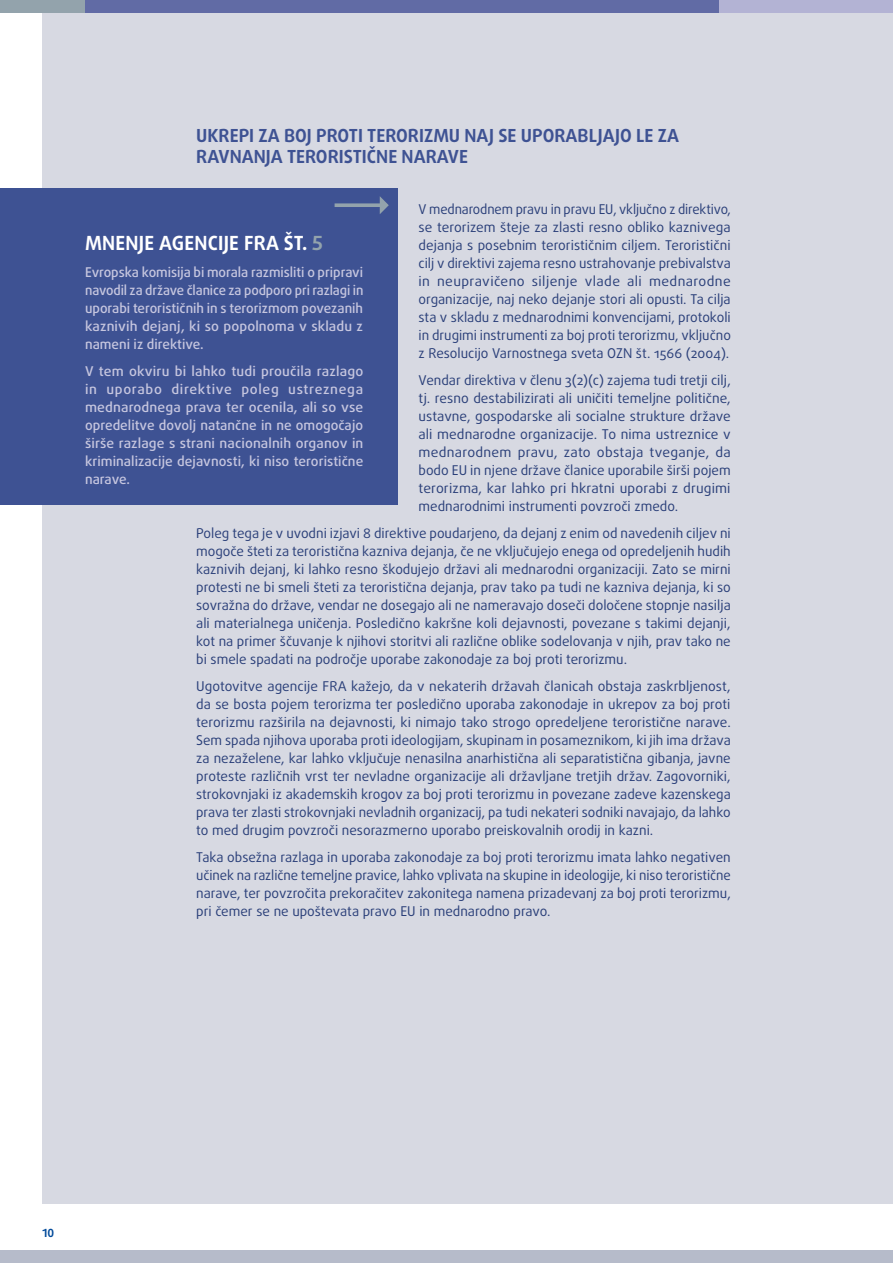
<style>
.page{position:relative;width:893px;height:1263px;background:#fff}
.page>*{position:absolute;margin:0;border:0;box-sizing:border-box;transform-origin:0 0}
.FRA_op_title{font:700 19.5px "Daxline Pro";letter-spacing:.01em;color:#fff}
.title_0_left{font:700 18px/21px "Daxline Pro";color:#3e5293}
.body_op_left{font:13.5px/18px "Daxline Pro";color:#2a3f79;text-align:justify}
.Opinions-text{font:500 13.5px/18px "Daxline Pro";letter-spacing:.005em;color:#c6c6df;text-align:justify}
.t1{font:700 11.25px "Daxline Pro";color:#004a9a}
.s1{color:#93a3ac}
</style>
<div class="page">
<div style="left:43px;top:0;width:850px;height:1204px;background:#d7d9e2"></div>
<div style="left:393px;top:0;width:500px;height:13px;background:#b3b3d4"></div>
<div style="left:0;top:1250px;width:893px;height:13px;background:#b6bbca"></div>
<div style="left:85px;top:0;width:634px;height:13px;background:#616ba5"></div>
<div style="left:0;top:0;width:85px;height:13px;background:#93a3ac"></div>
<div style="left:0;top:189px;width:397px;height:316px;background:#3e5293"></div>
<svg style="left:335px;top:196px;width:54px;height:18px"></svg>
<h2 class="title_0_left" style="left:196px;top:125px;width:484px">UKREPI ZA BOJ PROTI TERORIZMU NAJ SE UPORABLJAJO LE ZA<br>RAVNANJA TERORISTIČNE NARAVE</h2>
<p class="body_op_left" style="left:419px;top:200px;width:314px">V mednarodnem pravu in pravu EU, vključno z direktivo, se terorizem šteje za zlasti resno obliko kaznivega dejanja s posebnim terorističnim ciljem. Teroristični cilj v direktivi zajema resno ustrahovanje prebivalstva in neupravičeno siljenje vlade ali mednarodne organizacije, naj neko dejanje stori ali opusti. Ta cilja sta v skladu z mednarodnimi konvencijami, protokoli in drugimi instrumenti za boj proti terorizmu, vključno z Resolucijo Varnostnega sveta OZN št. 1566 (2004).</p>
<p class="body_op_left" style="left:419px;top:371px;width:314px">Vendar direktiva v členu 3(2)(c) zajema tudi tretji cilj, tj. resno destabilizirati ali uničiti temeljne politične, ustavne, gospodarske ali socialne strukture države ali mednarodne organizacije. To nima ustreznice v mednarodnem pravu, zato obstaja tveganje, da bodo EU in njene države članice uporabile širši pojem terorizma, kar lahko pri hkratni uporabi z drugimi mednarodnimi instrumenti povzroči zmedo.</p>
<p class="body_op_left" style="left:196px;top:524px;width:536px">Poleg tega je v uvodni izjavi 8 direktive poudarjeno, da dejanj z enim od navedenih ciljev ni mogoče šteti za teroristična kazniva dejanja, če ne vključujejo enega od opredeljenih hudih kaznivih dejanj, ki lahko resno škodujejo državi ali mednarodni organizaciji. Zato se mirni protesti ne bi smeli šteti za teroristična dejanja, prav tako pa tudi ne kazniva dejanja, ki so sovražna do države, vendar ne dosegajo ali ne nameravajo doseči določene stopnje nasilja ali materialnega uničenja. Posledično kakršne koli dejavnosti, povezane s takimi dejanji, kot na primer ščuvanje k njihovi storitvi ali različne oblike sodelovanja v njih, prav tako ne bi smele spadati na področje uporabe zakonodaje za boj proti terorizmu.</p>
<p class="body_op_left" style="left:196px;top:677px;width:536px">Ugotovitve agencije FRA kažejo, da v nekaterih državah članicah obstaja zaskrbljenost, da se bosta pojem terorizma ter posledično uporaba zakonodaje in ukrepov za boj proti terorizmu razširila na dejavnosti, ki nimajo tako strogo opredeljene teroristične narave.<br>Sem spada njihova uporaba proti ideologijam, skupinam in posameznikom, ki jih ima država za nezaželene, kar lahko vključuje nenasilna anarhistična ali separatistična gibanja, javne proteste različnih vrst ter nevladne organizacije ali državljane tretjih držav. Zagovorniki, strokovnjaki iz akademskih krogov za boj proti terorizmu in povezane zadeve kazenskega prava ter zlasti strokovnjaki nevladnih organizacij, pa tudi nekateri sodniki navajajo, da lahko to med drugim povzroči nesorazmerno uporabo preiskovalnih orodij in kazni.</p>
<p class="body_op_left" style="left:196px;top:848px;width:536px">Taka obsežna razlaga in uporaba zakonodaje za boj proti terorizmu imata lahko negativen učinek na različne temeljne pravice, lahko vplivata na skupine in ideologije, ki niso teroristične narave, ter povzročita prekoračitev zakonitega namena prizadevanj za boj proti terorizmu, pri čemer se ne upoštevata pravo EU in mednarodno pravo.</p>
<h3 class="FRA_op_title" style="left:85px;top:230px;width:239px">MNENJE AGENCIJE FRA ŠT. <span class="s1">5</span></h3>
<p class="Opinions-text" style="left:85px;top:263px;width:280px">Evropska komisija bi morala razmisliti o pripravi navodil za države članice za podporo pri razlagi in uporabi terorističnih in s terorizmom povezanih kaznivih dejanj, ki so popolnoma v skladu z nameni iz direktive.</p>
<p class="Opinions-text" style="left:85px;top:362px;width:280px">V tem okviru bi lahko tudi proučila razlago in uporabo direktive poleg ustreznega mednarodnega prava ter ocenila, ali so vse opredelitve dovolj natančne in ne omogočajo širše razlage s strani nacionalnih organov in kriminalizacije dejavnosti, ki niso teroristične narave.</p>
<p class="t1" style="left:43px;top:1225px;width:13px">10</p>
</div>
